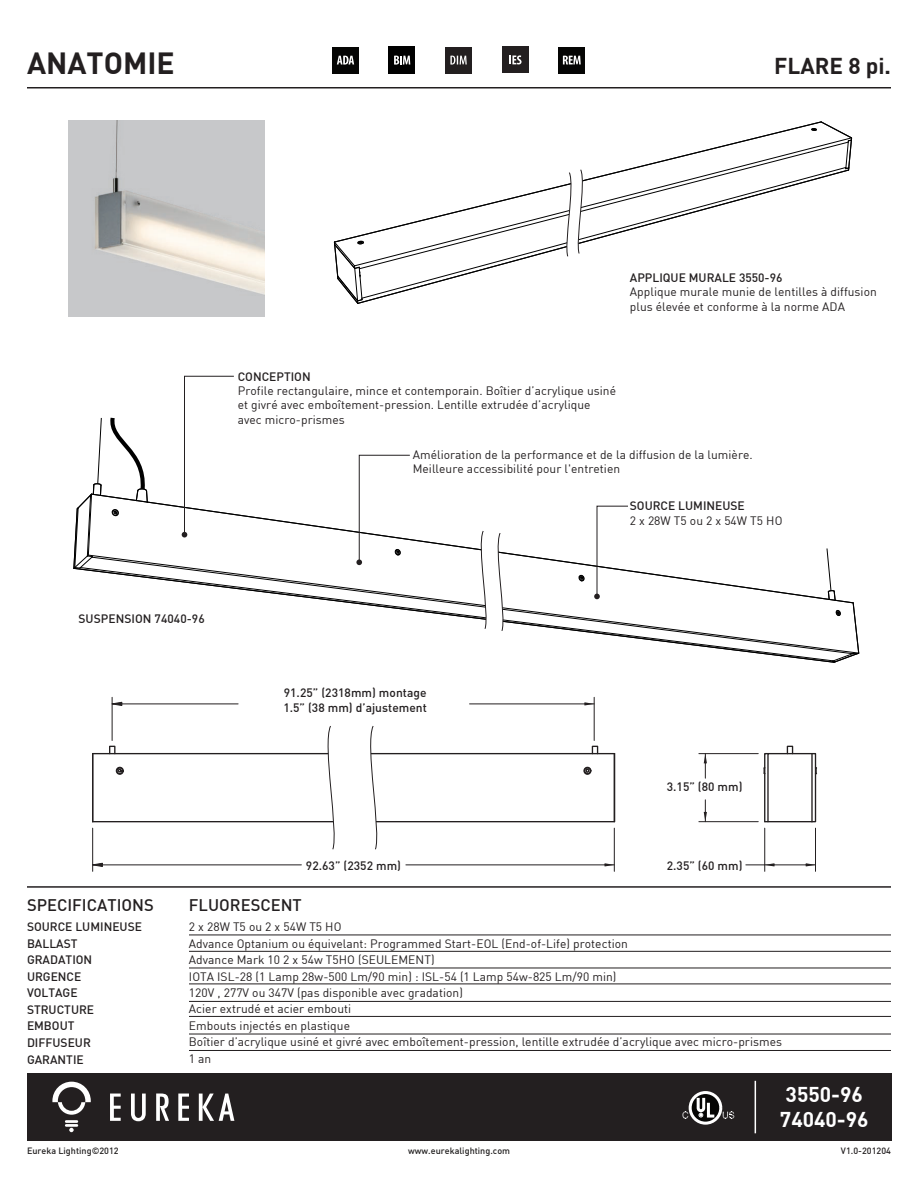
<style>
.page{position:relative;width:918px;height:1188px;background:#fff}
.page>*{position:absolute;margin:0;border:0;box-sizing:border-box;transform-origin:0 0}
.t1{font:700 30px "DIN";color:#231f20}
.t2{font:700 22.5px "DIN";color:#231f20}
.t3{font:700 21px/25.2px "DIN";color:#fff}
.t4{font:500 16.5px "DIN";color:#231f20}
.t5{font:12px/16.5px "DIN";letter-spacing:.005em;color:#231f20}
.t6{font:500 12px/16.5px "DIN";color:#231f20}
.t7{font:500 9px "DIN";letter-spacing:.005em;color:#1f1d1d}
.t8{font:500 9px "DIN";letter-spacing:.005em;color:#231f20}
</style>
<div class="page">
<div style="left:332px;top:47px;width:27px;height:26px;background:#050504"></div>
<svg style="left:337px;top:56px;width:17px;height:9px"></svg>
<div style="left:27px;top:1073px;width:864px;height:68px;background:#231f20"></div>
<svg style="left:110px;top:1094px;width:11px;height:27px"></svg>
<svg style="left:178px;top:1094px;width:11px;height:27px"></svg>
<svg style="left:156px;top:1094px;width:13px;height:27px"></svg>
<svg style="left:131px;top:1094px;width:15px;height:27px"></svg>
<svg style="left:199px;top:1094px;width:35px;height:27px"></svg>
<svg style="left:52px;top:1082px;width:39px;height:50px"></svg>
<hr style="left:755px;top:1081px;width:1px;height:52px;background:#fff">
<hr style="left:27px;top:87px;width:864px;height:1px;background:#231f20">
<hr style="left:27px;top:886px;width:864px;height:2px;background:#231f20">
<hr style="left:189px;top:935px;width:702px;height:1px;background:#231f20">
<hr style="left:189px;top:951px;width:702px;height:1px;background:#231f20">
<hr style="left:189px;top:968px;width:702px;height:1px;background:#231f20">
<hr style="left:189px;top:984px;width:702px;height:1px;background:#231f20">
<hr style="left:189px;top:1001px;width:702px;height:1px;background:#231f20">
<hr style="left:189px;top:1016px;width:702px;height:1px;background:#231f20">
<hr style="left:189px;top:1034px;width:702px;height:1px;background:#231f20">
<hr style="left:189px;top:1050px;width:702px;height:1px;background:#231f20">
<div style="left:558px;top:47px;width:27px;height:26px;background:#050504"></div>
<svg style="left:563px;top:55px;width:18px;height:10px"></svg>
<div style="left:388px;top:47px;width:27px;height:27px;background:#000"></div>
<svg style="left:394px;top:56px;width:16px;height:9px"></svg>
<svg style="left:690px;top:1092px;width:31px;height:32px"></svg>
<div style="left:689px;top:1091px;width:33px;height:34px;border:3px solid #fff;border-radius:50%"></div>
<svg style="left:682px;top:1112px;width:6px;height:7px"></svg>
<svg style="left:723px;top:1112px;width:11px;height:7px"></svg>
<svg style="left:695px;top:1095px;width:22px;height:24px"></svg>
<div style="left:502px;top:46px;width:27px;height:27px;background:#231f20"></div>
<svg style="left:509px;top:55px;width:13px;height:9px"></svg>
<div style="left:445px;top:47px;width:27px;height:27px;background:#231f20"></div>
<svg style="left:450px;top:56px;width:17px;height:9px"></svg>
<svg style="left:364px;top:170px;width:486px;height:133px"></svg>
<svg style="left:336px;top:124px;width:487px;height:119px"></svg>
<svg style="left:333px;top:241px;width:31px;height:63px"></svg>
<svg style="left:808px;top:121px;width:45px;height:49px"></svg>
<hr style="left:93px;top:753px;width:245px;height:1px;background:#231f20">
<hr style="left:93px;top:821px;width:245px;height:1px;background:#231f20">
<svg style="left:116px;top:766px;width:8px;height:9px"></svg>
<hr style="left:92px;top:754px;width:1px;height:68px;background:#231f20">
<div style="left:109px;top:746px;width:6px;height:8px;border:1px solid #231f20"></div>
<div style="left:811px;top:753px;width:5px;height:69px;border:1px solid #231f20"></div>
<svg style="left:814px;top:766px;width:3px;height:9px"></svg>
<svg style="left:763px;top:753px;width:6px;height:70px"></svg>
<div style="left:767px;top:753px;width:46px;height:69px;border:1px solid #231f20"></div>
<div style="left:787px;top:746px;width:6px;height:8px;border:1px solid #231f20"></div>
<svg style="left:93px;top:863px;width:10px;height:4px"></svg>
<svg style="left:605px;top:863px;width:9px;height:3px"></svg>
<hr style="left:102px;top:865px;width:199px;height:1px;background:#231f20">
<hr style="left:406px;top:865px;width:199px;height:1px;background:#231f20">
<hr style="left:92px;top:828px;width:1px;height:43px;background:#231f20">
<hr style="left:614px;top:828px;width:1px;height:43px;background:#231f20">
<svg style="left:111px;top:702px;width:11px;height:4px"></svg>
<svg style="left:584px;top:702px;width:10px;height:4px"></svg>
<hr style="left:122px;top:704px;width:116px;height:1px;background:#231f20">
<hr style="left:470px;top:704px;width:114px;height:1px;background:#231f20">
<hr style="left:112px;top:697px;width:1px;height:44px;background:#231f20">
<hr style="left:594px;top:697px;width:1px;height:44px;background:#231f20">
<svg style="left:806px;top:863px;width:9px;height:3px"></svg>
<hr style="left:774px;top:865px;width:32px;height:1px;background:#231f20">
<hr style="left:815px;top:828px;width:1px;height:43px;background:#231f20">
<hr style="left:764px;top:828px;width:1px;height:43px;background:#231f20">
<svg style="left:746px;top:863px;width:28px;height:3px"></svg>
<svg style="left:704px;top:800px;width:3px;height:21px"></svg>
<svg style="left:704px;top:754px;width:3px;height:24px"></svg>
<hr style="left:699px;top:821px;width:59px;height:1px;background:#231f20">
<hr style="left:699px;top:753px;width:59px;height:1px;background:#231f20">
<svg style="left:83px;top:570px;width:743px;height:92px"></svg>
<svg style="left:90px;top:495px;width:736px;height:109px"></svg>
<svg style="left:109px;top:417px;width:40px;height:86px"></svg>
<svg style="left:826px;top:548px;width:34px;height:115px"></svg>
<svg style="left:73px;top:417px;width:29px;height:153px"></svg>
<img style="left:68px;top:120px;width:197px;height:197px">
<svg style="left:476px;top:530px;width:31px;height:102px"></svg>
<svg style="left:322px;top:725px;width:294px;height:125px"></svg>
<svg style="left:564px;top:169px;width:22px;height:89px"></svg>
<svg style="left:182px;top:376px;width:53px;height:162px"></svg>
<svg style="left:356px;top:455px;width:55px;height:110px"></svg>
<svg style="left:594px;top:505px;width:35px;height:94px"></svg>
<h1 class="t1" style="left:27px;top:44px;width:149px">ANATOMIE</h1>
<h2 class="t2" style="left:774px;top:51px;width:118px">FLARE 8 pi.</h2>
<p class="t6" style="left:630px;top:269px;width:154px">APPLIQUE MURALE 3550-96</p>
<p class="t5" style="left:630px;top:284px;width:249px;line-height:14.4px">Applique murale munie de lentilles à diffusion plus élevée et conforme à la norme ADA</p>
<p class="t6" style="left:238px;top:368px;width:74px">CONCEPTION</p>
<p class="t5" style="left:238px;top:383px;width:380px;line-height:14.4px">Profile rectangulaire, mince et contemporain. Boîtier d’acrylique usiné et givré avec emboîtement-pression. Lentille extrudée d’acrylique avec micro-prismes</p>
<p class="t5" style="left:413px;top:447px;width:342px;line-height:14.4px">Amélioration de la performance et de la diffusion de la lumière.<br>Meilleure accessibilité pour l'entretien</p>
<p class="t6" style="left:78px;top:610px;width:128px">SUSPENSION 74040-96</p>
<p class="t6" style="left:283px;top:685px;width:145px;line-height:14.4px">91.25” (2318mm) montage<br>1.5” (38 mm) d’ajustement</p>
<p class="t6" style="left:306px;top:857px;width:97px">92.63” (2352 mm)</p>
<p class="t6" style="left:630px;top:497px;width:117px">SOURCE LUMINEUSE</p>
<p class="t5" style="left:630px;top:512px;width:154px">2 x 28W T5 ou 2 x 54W T5 HO</p>
<p class="t6" style="left:667px;top:778px;width:77px">3.15” (80 mm)</p>
<p class="t6" style="left:667px;top:857px;width:77px">2.35” (60 mm)</p>
<h3 class="t4" style="left:27px;top:894px;width:128px">SPECIFICATIONS</h3>
<h3 class="t4" style="left:189px;top:894px;width:114px">FLUORESCENT</h3>
<p class="t6" style="left:27px;top:918px;width:117px">SOURCE LUMINEUSE<br>BALLAST<br>GRADATION<br>URGENCE<br>VOLTAGE<br>STRUCTURE<br>EMBOUT<br>DIFFUSEUR<br>GARANTIE</p>
<p class="t5" style="left:189px;top:918px;width:441px">2 x 28W T5 ou 2 x 54W T5 HO<br>Advance Optanium ou équivelant: Programmed Start-EOL (End-of-Life) protection Advance Mark 10 2 x 54w T5HO (SEULEMENT)<br>IOTA ISL-28 (1 Lamp 28w-500 Lm/90 min) : ISL-54 (1 Lamp 54w-825 Lm/90 min)<br>120V , 277V ou 347V (pas disponible avec gradation)<br>Acier extrudé et acier embouti</p>
<p class="t5" style="left:189px;top:1017px;width:163px">Embouts injectés en plastique</p>
<p class="t5" style="left:189px;top:1034px;width:595px">Boîtier d’acrylique usiné et givré avec emboîtement-pression, lentille extrudée d’acrylique avec micro-prismes</p>
<p class="t5" style="left:189px;top:1051px;width:24px">1 an</p>
<h3 class="t3" style="left:780px;top:1081px;width:90px">3550-96<br>74040-96</h3>
<p class="t7" style="left:27px;top:1145px;width:93px">Eureka Lighting©2012</p>
<p class="t7" style="left:408px;top:1145px;width:103px">www.eurekalighting.com</p>
<p class="t8" style="left:841px;top:1145px;width:52px">V1.0-201204</p>
</div>
